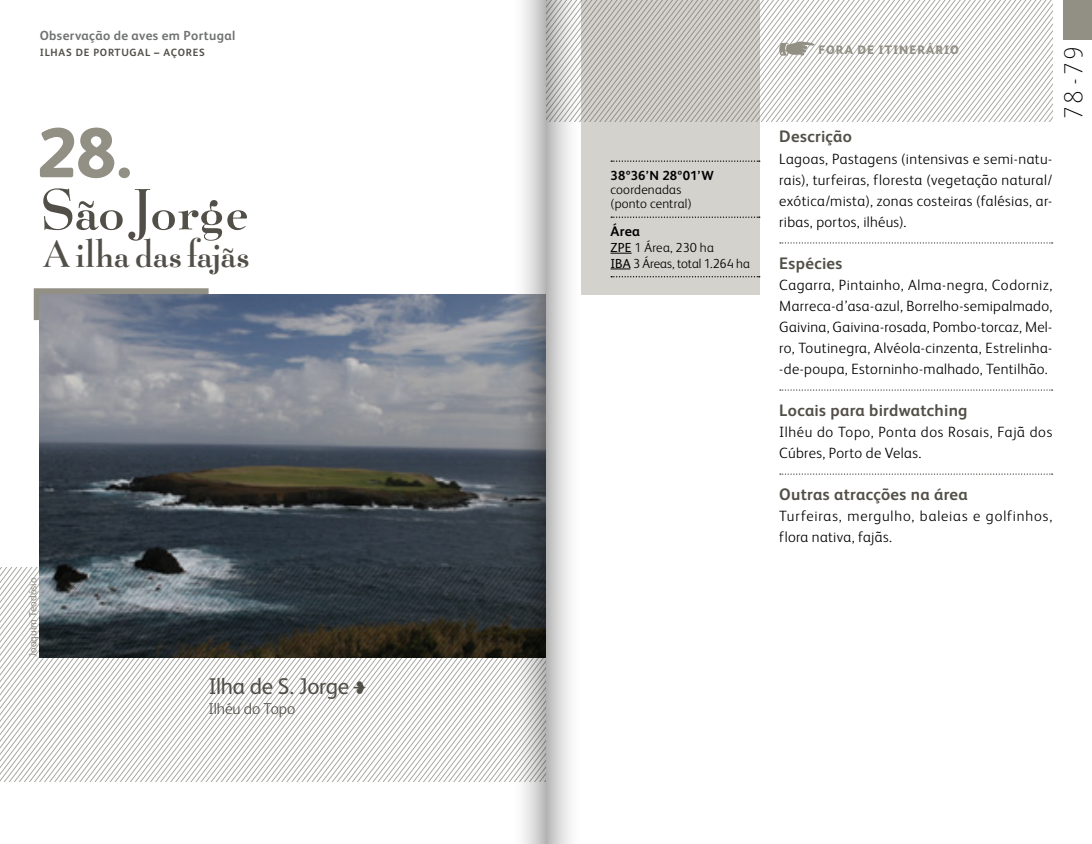
<style>
.page{position:relative;width:1092px;height:844px;background:#fff}
.page>*{position:absolute;margin:0;border:0;box-sizing:border-box;transform-origin:0 0}
.t1{font:800 70px "FS Albert";color:#928f84}
.t2{font:56px "Be Lucian Demi";letter-spacing:.01em;color:#514f47}
.t3{font:36.75px "Be Lucian Demi";letter-spacing:.005em;color:#514f47}
.t4{font:100 26.25px "FS Albert";color:#000}
.t5{font:22.75px "FS Albert";letter-spacing:-.015em;color:#514f47}
.t6{font:700 16.62px "FS Albert";letter-spacing:.02em;color:#514f47}
.t7{font:300 15.75px "FS Albert";color:#514f47}
.t8{font:300 14.88px/21px "FS Albert";letter-spacing:.025em;color:#000;text-align:justify}
.t9{font:300 14.88px/21px "FS Albert";letter-spacing:.05em;color:#000}
.t10{font:700 14px "FS Albert";color:#000}
.t11{font:300 13.12px/14px "FS Albert";letter-spacing:.01em;color:#000}
.t12{font:700 13.12px "FS Albert";letter-spacing:.03em;color:#707172}
.t13{font:700 13.12px "FS Albert";letter-spacing:.01em;color:#000}
.t14{font:800 12.25px "FS Albert";letter-spacing:.08em;color:#928f84}
.t15{font:700 10.5px "FS Albert";letter-spacing:.07em;color:#514f47}
.t16{font:10.5px "FS Albert";color:#928f84}
.s1{font-weight:400}
</style>
<div class="page">
<div style="left:580px;top:0;width:179px;height:294px;background:#d4d2cc"></div>
<svg style="left:588px;top:0;width:464px;height:121px"></svg>
<svg style="left:34px;top:288px;width:174px;height:32px"></svg>
<div style="left:1063px;top:0;width:28px;height:40px;background:#928f84"></div>
<img style="left:40px;top:294px;width:463px;height:273px">
<svg style="left:779px;top:242px;width:273px;height:1px"></svg>
<svg style="left:779px;top:389px;width:273px;height:1px"></svg>
<svg style="left:779px;top:473px;width:273px;height:1px"></svg>
<svg style="left:611px;top:160px;width:148px;height:2px"></svg>
<svg style="left:611px;top:216px;width:148px;height:2px"></svg>
<svg style="left:610px;top:253px;width:21px;height:1px"></svg>
<svg style="left:610px;top:268px;width:20px;height:1px"></svg>
<svg style="left:611px;top:276px;width:148px;height:1px"></svg>
<svg style="left:0;top:567px;width:503px;height:214px"></svg>
<svg style="left:779px;top:41px;width:35px;height:15px"></svg>
<svg style="left:546px;top:0;width:42px;height:843px"></svg>
<svg style="left:503px;top:0;width:43px;height:843px"></svg>
<svg style="left:354px;top:681px;width:12px;height:13px"></svg>
<p class="t12" style="left:40px;top:28px;width:197px">Observação de aves em Portugal</p>
<p class="t15" style="left:40px;top:46px;width:13px">ilhas</p>
<p class="t15" style="left:76px;top:46px;width:124px">de portugal – Açores</p>
<h1 class="t1" style="left:37px;top:112px;width:96px">28.</h1>
<h2 class="t2" style="left:40px;top:176px;width:210px">São Jorge</h2>
<h3 class="t3" style="left:43px;top:232px;width:207px">A ilha das fajãs</h3>
<p class="t16" style="left:27px;top:657px;width:81px;rotate:-90deg">Joaquim Teodósio</p>
<h3 class="t5" style="left:208px;top:673px;width:142px">Ilha de S. Jorge</h3>
<p class="t7" style="left:208px;top:699px;width:88px">Ilhéu do Topo</p>
<p class="t13" style="left:610px;top:168px;width:105px">38º36’N 28º01’W</p>
<p class="t11" style="left:610px;top:182px;width:83px">coordenadas (ponto central)</p>
<p class="t10" style="left:610px;top:223px;width:31px">Área</p>
<p class="t11" style="left:610px;top:240px;width:105px"><span class="s1">ZPE</span> 1 Área, 230 ha</p>
<p class="t11" style="left:610px;top:256px;width:141px"><span class="s1">IBA</span> 3 Áreas, total 1.264 ha</p>
<p class="t14" style="left:818px;top:42px;width:142px">FORA DE ITINERÁRIO</p>
<p class="t6" style="left:779px;top:127px;width:74px">Descrição</p>
<p class="t8" style="left:779px;top:148px;width:274px">Lagoas, Pastagens (intensivas e semi-natu&shy;rais), turfeiras, floresta (vegetação natural/ exótica/mista), zonas costeiras (falésias, ar&shy;ribas, portos, ilhéus).</p>
<p class="t6" style="left:779px;top:253px;width:65px">Espécies</p>
<p class="t8" style="left:779px;top:274px;width:274px">Cagarra, Pintainho, Alma-negra, Codorniz, Marreca-d’asa-azul, Borrelho-semipalmado, Gaivina, Gaivina-rosada, Pombo-torcaz, Mel&shy;ro, Toutinegra, Alvéola-cinzenta, Estrelinha--de-poupa, Estorninho-malhado, Tentilhão.</p>
<p class="t6" style="left:779px;top:400px;width:190px">Locais para birdwatching</p>
<p class="t8" style="left:779px;top:421px;width:274px">Ilhéu do Topo, Ponta dos Rosais, Fajã dos<br>Cúbres, Porto de Velas.</p>
<p class="t6" style="left:779px;top:484px;width:190px">Outras atracções na área</p>
<p class="t9" style="left:779px;top:505px;width:274px">Turfeiras, mergulho, baleias e golfinhos, flora nativa, fajãs.</p>
<h3 class="t4" style="left:1058px;top:120px;width:75px;rotate:-90deg">78-79</h3>
</div>
